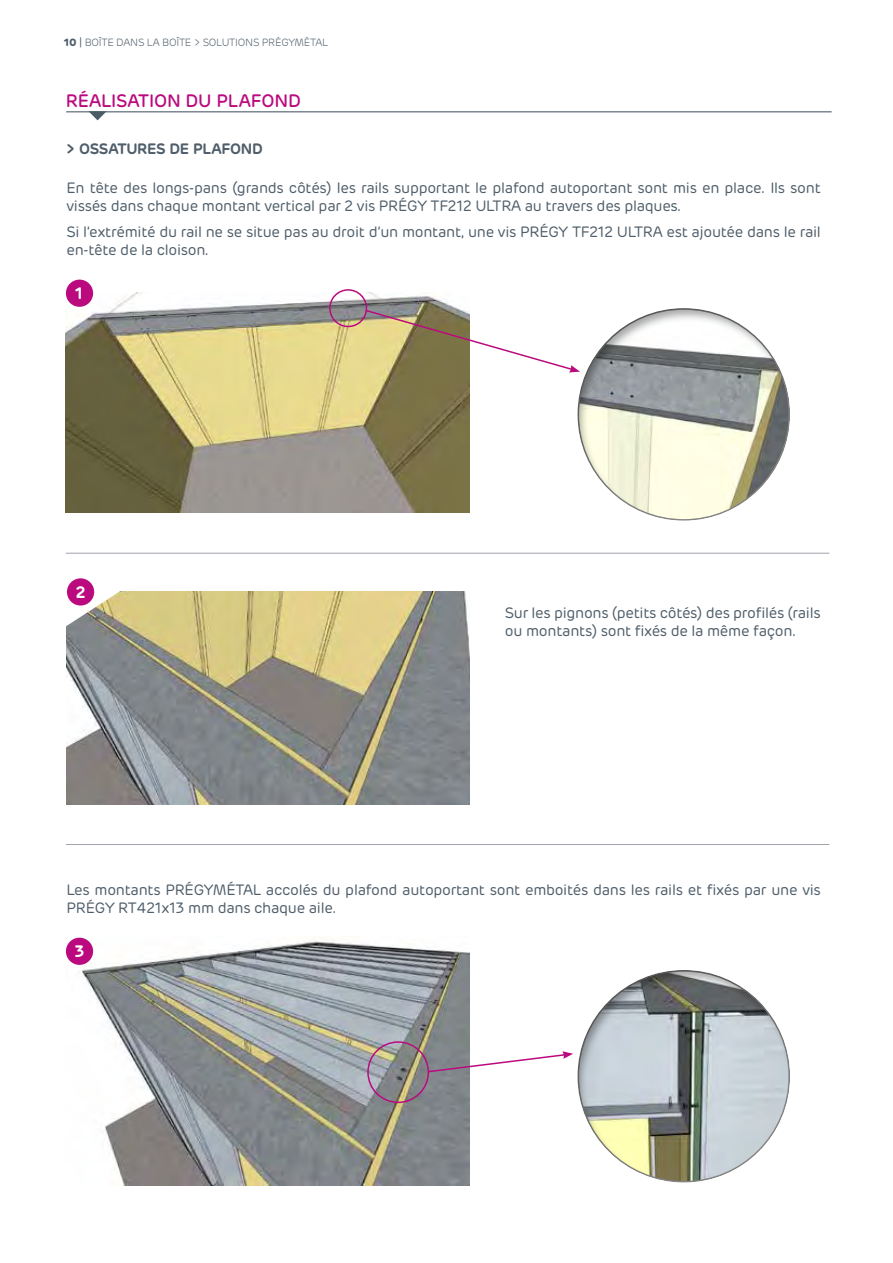
<style>
.page{position:relative;width:893px;height:1263px;background:#fff}
.page>*{position:absolute;margin:0;border:0;box-sizing:border-box;transform-origin:0 0}
.t1{font:500 18px "Rubrik";letter-spacing:-.01em;color:#ba0a7e}
.t2{font:600 16.5px "Rubrik";color:#fff}
.t3{font:15px/18px "Rubrik";letter-spacing:-.02em;color:#4f5e6a}
.t4{font:600 15px "Rubrik";letter-spacing:-.02em;color:#4f5e6a}
.t5{font:300 10.5px "Rubrik";letter-spacing:-.025em;color:#4f5e6a}
.s1{font-weight:700}
.s2{font-weight:400}
</style>
<div class="page">
<img style="left:66px;top:292px;width:404px;height:220px">
<img style="left:66px;top:937px;width:404px;height:249px">
<svg style="left:89px;top:112px;width:18px;height:8px"></svg>
<hr style="left:66px;top:111px;width:766px;height:1px;background:#4f5e6a">
<img style="left:66px;top:591px;width:404px;height:214px">
<div style="left:575px;top:307px;width:216px;height:216px;background:#5f5e5e;opacity:.55"></div>
<div style="left:575px;top:969px;width:216px;height:216px;background:#5f5e5e;opacity:.55"></div>
<svg style="left:364px;top:309px;width:216px;height:63px"></svg>
<hr style="left:66px;top:553px;width:763px;height:1px;background:#a2a4ac">
<hr style="left:66px;top:844px;width:763px;height:1px;background:#a2a4ac">
<div style="left:329px;top:289px;width:38px;height:38px;border:2px solid #ba0a7e;border-radius:50%"></div>
<div style="left:367px;top:1041px;width:62px;height:62px;border:2px solid #ba0a7e;border-radius:50%"></div>
<svg style="left:427px;top:1051px;width:146px;height:22px"></svg>
<div style="left:66px;top:280px;width:27px;height:27px;background:#ba0a7e;border-radius:50%"></div>
<div style="left:66px;top:938px;width:27px;height:27px;background:#ba0a7e;border-radius:50%"></div>
<svg style="left:66px;top:580px;width:63px;height:51px"></svg>
<div style="left:67px;top:578px;width:27px;height:27px;background:#ba0a7e;border-radius:50%"></div>
<p class="t5" style="left:64px;top:36px;width:266px"><span class="s1">10</span> <span class="s2">|</span> BOÎTE DANS LA BOÎTE &gt; SOLUTIONS PRÉGYMÉTAL</p>
<p class="t1" style="left:66px;top:90px;width:237px">RÉALISATION DU PLAFOND</p>
<p class="t4" style="left:66px;top:139px;width:199px">&gt; OSSATURES DE PLAFOND</p>
<p class="t3" style="left:67px;top:179px;width:756px">En tête des longs-pans (grands côtés) les rails supportant le plafond autoportant sont mis en place. Ils sont vissés dans chaque montant vertical par 2 vis PRÉGY TF212 ULTRA au travers des plaques.</p>
<p class="t3" style="left:67px;top:223px;width:756px">Si l’extrémité du rail ne se situe pas au droit d’un montant, une vis PRÉGY TF212 ULTRA est ajoutée dans le rail en-tête de la cloison.</p>
<p class="t2" style="left:75px;top:282px;width:10px">1</p>
<p class="t2" style="left:76px;top:581px;width:12px">2</p>
<p class="t3" style="left:505px;top:604px;width:317px">Sur les pignons (petits côtés) des profilés (rails ou montants) sont fixés de la même façon.</p>
<p class="t3" style="left:67px;top:881px;width:756px">Les montants PRÉGYMÉTAL accolés du plafond autoportant sont emboités dans les rails et fixés par une vis<br>PRÉGY RT421x13 mm dans chaque aile.</p>
<p class="t2" style="left:75px;top:940px;width:12px">3</p>
</div>
